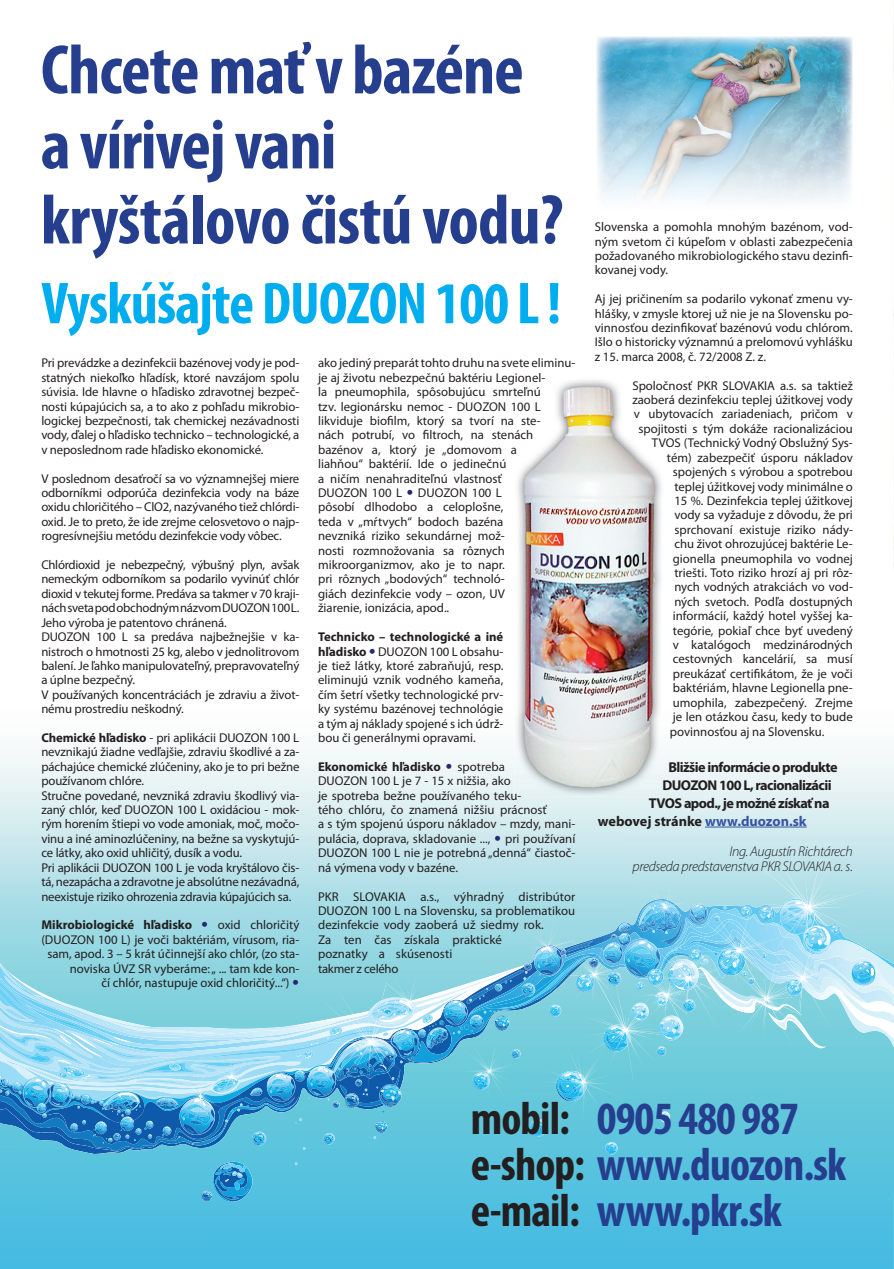
<style>
.page{position:relative;width:894px;height:1269px;background:#fff}
.page>*{position:absolute;margin:0;border:0;box-sizing:border-box;transform-origin:0 0}
.t1{font:700 condensed 70.5px/75px "Myriad Pro";letter-spacing:-.015em;color:#253f8e}
.t2{font:700 condensed 59.55px "Myriad Pro";letter-spacing:-.015em;color:#00aeef}
.t3{font:700 condensed 46.35px/46.3px "Myriad Pro";letter-spacing:-.02em;color:#253f8e}
.t4{font:700 14.25px "Myriad Pro";letter-spacing:-.04em;color:#231f20}
.t5{font:italic 300 14.25px/15px "Myriad Pro";letter-spacing:-.025em;color:#231f20;text-align:right}
.t6{font:700 14.25px "Myriad Pro";color:#231f20}
.t7{font:12.75px/14.4px "Myriad Pro";color:#231f20;text-align:justify}
.t8{font:700 12.75px "Myriad Pro";color:#231f20}
.s1{font-weight:700}
.s2{color:#3853a3}
.s3{color:#231f20}
</style>
<div class="page">
<img style="left:893px;top:27px;width:1px;height:541px">
<img style="left:596px;top:36px;width:256px;height:166px">
<img style="left:361px;top:726px;width:161px;height:542px">
<img style="left:522px;top:796px;width:108px;height:472px">
<img style="left:790px;top:928px;width:104px;height:340px">
<div style="left:628px;top:1201px;width:162px;height:67px;background:#4cbde2"></div>
<div style="left:0;top:1201px;width:40px;height:67px;background:#4bbde2"></div>
<div style="left:202px;top:1201px;width:160px;height:67px;background:#4bbde2"></div>
<div style="left:40px;top:1201px;width:162px;height:67px;background:#4bbde2"></div>
<img style="left:893px;top:1193px;width:1px;height:75px">
<img style="left:877px;top:950px;width:17px;height:91px">
<img style="left:514px;top:726px;width:150px;height:70px">
<img style="left:515px;top:380px;width:147px;height:413px">
<hr style="left:705px;top:826px;width:102px;height:1px;background:#3853a3">
<svg style="left:447px;top:763px;width:5px;height:5px"></svg>
<svg style="left:0;top:835px;width:877px;height:366px;background:#83cee2"></svg>
<h1 class="t1" style="left:41px;top:39px;width:524px">Chcete mať v bazéne a vírivej vani kryštálovo čistú vodu?</h1>
<h2 class="t2" style="left:41px;top:282px;width:521px">Vyskúšajte DUOZON 100 L !</h2>
<p class="t7" style="left:41px;top:357px;width:260px">Pri prevádzke a dezinfekcii bazénovej vody je pod&shy;statných niekoľko hľadísk, ktoré navzájom spolu súvisia. Ide hlavne o hľadisko zdravotnej bezpeč&shy;nosti kúpajúcich sa, a to ako z pohľadu mikrobio&shy;logickej bezpečnosti, tak chemickej nezávadnosti vody, ďalej o hľadisko technicko – technologické, a v neposlednom rade hľadisko ekonomické.</p>
<p class="t7" style="left:41px;top:472px;width:260px">V poslednom desaťročí sa vo významnejšej miere odborníkmi odporúča dezinfekcia vody na báze oxidu chloričitého – ClO2, nazývaného tiež chlórdi&shy;oxid. Je to preto, že ide zrejme celosvetovo o najp&shy;rogresívnejšiu metódu dezinfekcie vody vôbec.</p>
<p class="t7" style="left:41px;top:558px;width:260px;text-align:left">Chlórdioxid je nebezpečný, výbušný plyn, avšak nemeckým odborníkom sa podarilo vyvinúť chlór dioxid v tekutej forme. Predáva sa takmer v 70 kraji&shy;nách sveta pod obchodným názvom DUOZON 100 L.<br>Jeho výroba je patentovo chránená.<br>DUOZON 100 L sa predáva najbežnejšie v ka&shy;nistroch o hmotnosti 25 kg, alebo v jednolitrovom balení. Je ľahko manipulovateľný, prepravovateľný a úplne bezpečný.<br>V používaných koncentráciách je zdraviu a život&shy;nému prostrediu neškodný.</p>
<p class="t7" style="left:41px;top:731px;width:260px;text-align:left"><span class="s1">Chemické hľadisko</span> - pri aplikácii DUOZON 100 L nevznikajú žiadne vedľajšie, zdraviu škodlivé a za&shy;páchajúce chemické zlúčeniny, ako je to pri bežne používanom chlóre.<br>Stručne povedané, nevzniká zdraviu škodlivý via&shy;zaný chlór, keď DUOZON 100 L oxidáciou - mok&shy;rým horením štiepi vo vode amoniak, moč, močo&shy;vinu a iné aminozlúčeniny, na bežne sa vyskytujú&shy;ce látky, ako oxid uhličitý, dusík a vodu.<br>Pri aplikácii DUOZON 100 L je voda kryštálovo čis&shy;tá, nezapácha a zdravotne je absolútne nezávadná, neexistuje riziko ohrozenia zdravia kúpajúcich sa.</p>
<p class="t8" style="left:41px;top:919px;width:152px">Mikrobiologické hľadisko</p>
<p class="t7" style="left:218px;top:918px;width:83px">oxid chloričitý</p>
<p class="t7" style="left:41px;top:933px;width:259px">(DUOZON 100 L) je voči baktériám, vírusom, ria-</p>
<p class="t7" style="left:47px;top:947px;width:253px">sam, apod. 3 – 5 krát účinnejší ako chlór, (zo sta-</p>
<p class="t7" style="left:70px;top:961px;width:231px">noviska ÚVZ SR vyberáme: „ ... tam kde kon-</p>
<p class="t7" style="left:101px;top:976px;width:190px">čí chlór, nastupuje oxid chloričitý...“)</p>
<p class="t7" style="left:318px;top:357px;width:259px;text-align:left">ako jediný preparát tohto druhu na svete eliminu&shy;je aj životu nebezpečnú baktériu Legionel-<br>la pneumophila, spôsobujúcu smrteľnú<br>tzv. legionársku nemoc - DUOZON 100 L likviduje biofilm, ktorý sa tvorí na ste-<br>nách potrubí, vo filtroch, na stenách bazénov a, ktorý je „domovom a<br>liahňou“ baktérií. Ide o jedinečnú<br>a ničím nenahraditeľnú vlastnosť<br>DUOZON 100 L DUOZON 100 L<br>pôsobí dlhodobo a celoplošne,<br>teda v „mŕtvych“ bodoch bazéna<br>nevzniká riziko sekundárnej mož-<br>nosti rozmnožovania sa rôznych mikroorganizmov, ako je to napr.<br>pri rôznych „bodových“ technoló-<br>giách dezinfekcie vody – ozon, UV<br>žiarenie, ionizácia, apod..</p>
<p class="t7" style="left:318px;top:630px;width:187px"><span class="s1">Technicko – technologické a iné hľadisko</span> DUOZON 100 L obsahu&shy;je tiež látky, ktoré zabraňujú, resp. eliminujú vznik vodného kameňa, čím šetrí všetky technologické prv&shy;ky systému bazénovej technológie a tým aj náklady spojené s ich údrž&shy;bou či generálnymi opravami.</p>
<p class="t8" style="left:318px;top:761px;width:124px">Ekonomické hľadisko</p>
<p class="t7" style="left:318px;top:760px;width:259px;text-align:left;text-indent:139px">spotreba<br>DUOZON 100 L je 7 - 15 x nižšia, ako<br>je spotreba bežne používaného teku-<br>tého chlóru, čo znamená nižšiu prácnosť<br>a s tým spojenú úsporu nákladov – mzdy, mani&shy;pulácia, doprava, skladovanie ..., pri používaní DUOZON 100 L nie je potrebná „denná“ čiastoč&shy;ná výmena vody v bazéne.</p>
<p class="t7" style="left:318px;top:889px;width:259px;text-align:left">PKR SLOVAKIA a.s., výhradný distribútor<br>DUOZON 100 L na Slovensku, sa problematikou dezinfekcie vody zaoberá už siedmy rok.<br>Za ten čas získala praktické<br>poznatky a skúsenosti<br>takmer z celého</p>
<p class="t7" style="left:595px;top:220px;width:260px">Slovenska a pomohla mnohým bazénom, vod&shy;ným svetom či kúpeľom v oblasti zabezpečenia požadovaného mikrobiologického stavu dezinfi&shy;kovanej vody.</p>
<p class="t7" style="left:595px;top:292px;width:260px">Aj jej pričinením sa podarilo vykonať zmenu vy&shy;hlášky, v zmysle ktorej už nie je na Slovensku po&shy;vinnosťou dezinfikovať bazénovú vodu chlórom.<br>Išlo o historicky významnú a prelomovú vyhlášku z 15. marca 2008, č. 72/2008 Z. z.</p>
<p class="t7" style="left:632px;top:379px;width:222px">Spoločnosť PKR SLOVAKIA a.s. sa taktiež</p>
<p class="t7" style="left:632px;top:393px;width:222px">zaoberá dezinfekciu teplej úžitkovej vody</p>
<p class="t7" style="left:634px;top:408px;width:220px">v ubytovacích zariadeniach, pričom v</p>
<p class="t7" style="left:638px;top:422px;width:216px">spojitosti s tým dokáže racionalizáciou</p>
<p class="t7" style="left:652px;top:436px;width:203px">TVOS (Technický Vodný Obslužný Sys-</p>
<p class="t7" style="left:667px;top:451px;width:188px">tém) zabezpečiť úsporu nákladov</p>
<p class="t7" style="left:673px;top:465px;width:182px">spojených s výrobou a spotrebou</p>
<p class="t7" style="left:674px;top:480px;width:180px">teplej úžitkovej vody minimálne o</p>
<p class="t7" style="left:674px;top:494px;width:180px">15 %. Dezinfekcia teplej úžitkovej</p>
<p class="t7" style="left:674px;top:508px;width:180px">vody sa vyžaduje z dôvodu, že pri</p>
<p class="t7" style="left:674px;top:523px;width:180px">sprchovaní existuje riziko nády-</p>
<p class="t7" style="left:674px;top:537px;width:180px">chu život ohrozujúcej baktérie Le-</p>
<p class="t7" style="left:673px;top:552px;width:182px">gionella pneumophila vo vodnej</p>
<p class="t7" style="left:674px;top:566px;width:180px">triešti. Toto riziko hrozí aj pri rôz-</p>
<p class="t7" style="left:674px;top:580px;width:180px">nych vodných atrakciách vo vod-</p>
<p class="t7" style="left:674px;top:595px;width:180px">ných svetoch. Podľa dostupných</p>
<p class="t7" style="left:673px;top:609px;width:182px">informácií, každý hotel vyššej ka-</p>
<p class="t7" style="left:673px;top:624px;width:181px">tegórie, pokiaľ chce byť uvedený</p>
<p class="t7" style="left:673px;top:638px;width:182px">v katalógoch medzinárodných</p>
<p class="t7" style="left:673px;top:652px;width:181px">cestovných kancelárií, sa musí</p>
<p class="t7" style="left:673px;top:667px;width:182px">preukázať certifikátom, že je voči</p>
<p class="t7" style="left:673px;top:681px;width:181px">baktériám, hlavne Legionella pne-</p>
<p class="t7" style="left:673px;top:696px;width:181px">umophila, zabezpečený. Zrejme</p>
<p class="t7" style="left:673px;top:710px;width:181px">je len otázkou času, kedy to bude</p>
<p class="t7" style="left:670px;top:724px;width:156px">povinnosťou aj na Slovensku.</p>
<p class="t4" style="left:668px;top:761px;width:171px">Bližšie informácie o produkte</p>
<p class="t4" style="left:662px;top:779px;width:171px">DUOZON 100 L, racionalizácii</p>
<p class="t4" style="left:649px;top:797px;width:182px">TVOS apod., je možné získať na</p>
<p class="t6" style="left:598px;top:815px;width:210px">webovej stránke <span class="s2">www.duozon.sk</span></p>
<p class="t5" style="left:633px;top:844px;width:222px">Ing. Augustín Richtárech<br>predseda predstavenstva PKR SLOVAKIA a. s.</p>
<h3 class="t3" style="left:471px;top:1098px;width:377px"><span class="s3">mobil:</span> 0905 480 987 <span class="s3">e-shop:</span> www.duozon.sk <span class="s3">e-mail:</span> www.pkr.sk</h3>
</div>
